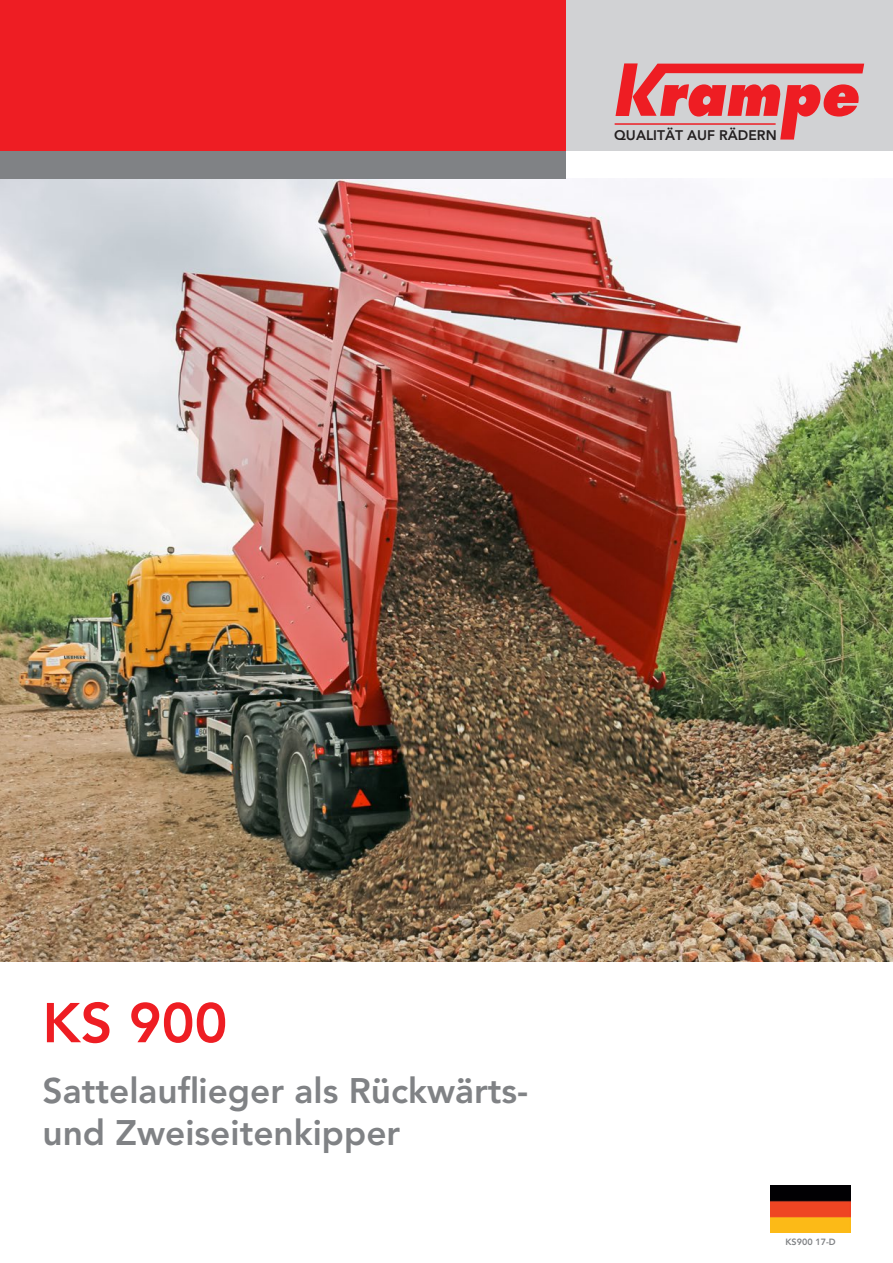
<style>
.page{position:relative;width:893px;height:1263px;background:#fff}
.page>*{position:absolute;margin:0;border:0;box-sizing:border-box;transform-origin:0 0}
.t1{font:800 55.5px "Avenir";color:#ee1d23}
.t2{font:800 35.25px/42.3px "Avenir";color:#808285}
.t3{font:800 13.8px "Avenir";color:#231f20}
.t4{font:800 9px "Avenir";color:#808285}
</style>
<div class="page">
<img style="left:0;top:179px;width:893px;height:782px">
<div style="left:329px;top:0;width:564px;height:151px;background:#d1d2d4"></div>
<div style="left:0;top:0;width:565px;height:151px;background:#ee1d23"></div>
<div style="left:0;top:151px;width:565px;height:28px;background:#808285"></div>
<svg style="left:615px;top:63px;width:249px;height:77px"></svg>
<hr style="left:615px;top:123px;width:161px;height:2px;background:#ee1d23">
<img style="left:771px;top:1185px;width:79px;height:48px">
<p class="t3" style="left:614px;top:127px;width:164px">QUALITÄT AUF RÄDERN</p>
<h1 class="t1" style="left:43px;top:990px;width:186px">KS 900</h1>
<p class="t2" style="left:43px;top:1069px;width:487px">Sattelauflieger als Rückwärts&shy;und Zweiseitenkipper</p>
<p class="t4" style="left:785px;top:1237px;width:52px">KS900 17-D</p>
</div>
